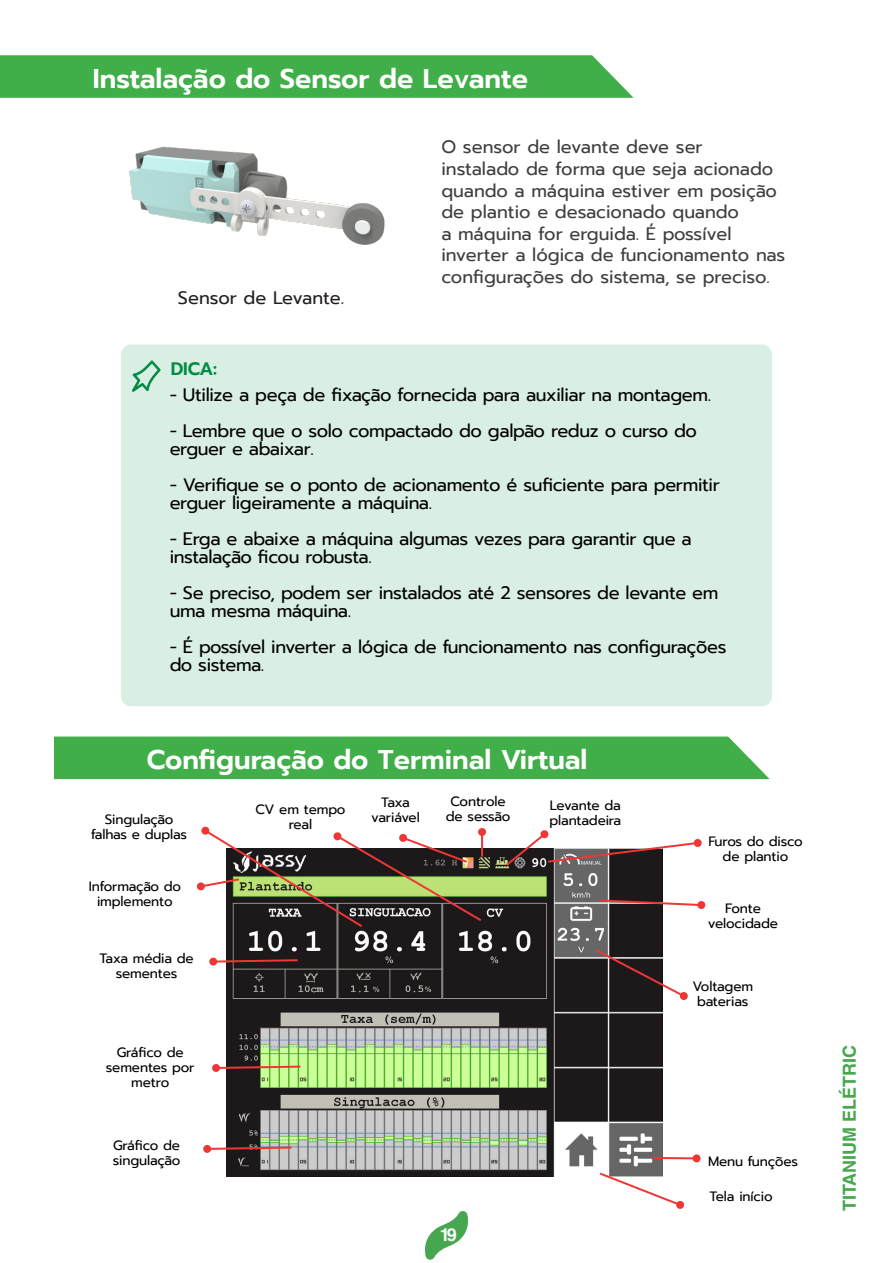
<style>
.page{position:relative;width:893px;height:1263px;background:#fff}
.page>*{position:absolute;margin:0;border:0;box-sizing:border-box;transform-origin:0 0}
.Capitulos{font:600 27px "Prompt";color:#fff}
.t1{font:18px/18px "Prompt";letter-spacing:-.02em;color:#000001}
.t2{font:18px/21.6px "Prompt";color:#3e3e3f}
.t3{font:18px "Prompt";color:#231f20}
.t4{font:700 18px "Helvetica LT Std";color:#47a74f}
.t5{font:600 18px "Prompt";color:#008b43}
.t6{font:700 18px "Helvetica LT Std";color:#fff}
.t7{font:13.5px/15px "Prompt";letter-spacing:-.01em;color:#000001;text-align:center}
.t8{font:13.5px/15px "Prompt";letter-spacing:-.045em;color:#000001;text-align:center}
</style>
<div class="page">
<svg style="left:425px;top:1211px;width:43px;height:49px"></svg>
<img style="left:226px;top:849px;width:437px;height:327px">
<div style="left:121px;top:344px;width:651px;height:362px;background:#d9efe4;border-radius:11px"></div>
<svg style="left:132px;top:360px;width:29px;height:32px"></svg>
<img style="left:129px;top:146px;width:256px;height:99px">
<svg style="left:0;top:55px;width:634px;height:43px;background:#48b150"></svg>
<div style="left:54px;top:736px;width:716px;height:43px;background:#40ae49"></div>
<svg style="left:598px;top:1171px;width:85px;height:34px"></svg>
<div style="left:676px;top:1201px;width:8px;height:8px;background:#ee3635;border-radius:50%"></div>
<svg style="left:651px;top:1156px;width:41px;height:4px"></svg>
<div style="left:692px;top:1154px;width:9px;height:8px;background:#ee3635;border-radius:50%"></div>
<svg style="left:209px;top:1145px;width:85px;height:6px"></svg>
<div style="left:203px;top:1145px;width:8px;height:8px;background:#ee3635;border-radius:50%"></div>
<svg style="left:218px;top:1064px;width:84px;height:6px"></svg>
<div style="left:212px;top:1064px;width:8px;height:8px;background:#ee3635;border-radius:50%"></div>
<svg style="left:217px;top:958px;width:83px;height:5px"></svg>
<div style="left:209px;top:957px;width:8px;height:9px;background:#ee3635;border-radius:50%"></div>
<svg style="left:594px;top:948px;width:88px;height:51px"></svg>
<div style="left:680px;top:992px;width:8px;height:8px;background:#ee3635;border-radius:50%"></div>
<svg style="left:598px;top:898px;width:108px;height:11px"></svg>
<svg style="left:504px;top:836px;width:198px;height:32px"></svg>
<div style="left:540px;top:830px;width:9px;height:8px;background:#ee3635;border-radius:50%"></div>
<div style="left:478px;top:828px;width:8px;height:8px;background:#ee3635;border-radius:50%"></div>
<svg style="left:196px;top:828px;width:287px;height:101px"></svg>
<div style="left:201px;top:827px;width:8px;height:8px;background:#ee3635;border-radius:50%"></div>
<p class="Capitulos" style="left:93px;top:58px;width:436px">Instalação do Sensor de Levante</p>
<p class="t3" style="left:178px;top:285px;width:168px">Sensor de Levante.</p>
<p class="t5" style="left:171px;top:356px;width:48px">DICA:</p>
<p class="t2" style="left:441px;top:136px;width:345px">O sensor de levante deve ser<br>instalado de forma que seja acionado quando a máquina estiver em posição de plantio e desacionado quando<br>a máquina for erguida. É possível inverter a lógica de funcionamento nas configurações do sistema, se preciso.</p>
<p class="t1" style="left:170px;top:386px;width:543px">- Utilize a peça de fixação fornecida para auxiliar na montagem.</p>
<p class="t1" style="left:170px;top:422px;width:529px">- Lembre que o solo compactado do galpão reduz o curso do erguer e abaixar.</p>
<p class="t1" style="left:170px;top:476px;width:552px">- Verifique se o ponto de acionamento é suficiente para permitir erguer ligeiramente a máquina.</p>
<p class="t1" style="left:170px;top:530px;width:524px">- Erga e abaixe a máquina algumas vezes para garantir que a instalação ficou robusta.</p>
<p class="t1" style="left:170px;top:584px;width:550px">- Se preciso, podem ser instalados até 2 sensores de levante em uma mesma máquina.</p>
<p class="t1" style="left:170px;top:638px;width:558px">- É possível inverter a lógica de funcionamento nas configurações do sistema.</p>
<p class="Capitulos" style="left:147px;top:739px;width:442px">Configuração do Terminal Virtual</p>
<p class="t7" style="left:91px;top:812px;width:98px">Singulação falhas e duplas</p>
<p class="t7" style="left:89px;top:879px;width:94px">Informação do implemento</p>
<p class="t7" style="left:99px;top:951px;width:96px">Taxa média de sementes</p>
<p class="t7" style="left:106px;top:1044px;width:90px">Gráfico de sementes por metro</p>
<p class="t7" style="left:113px;top:1138px;width:69px;text-align:left">Gráfico de singulação</p>
<p class="t7" style="left:256px;top:802px;width:91px">CV em tempo real</p>
<p class="t8" style="left:371px;top:794px;width:50px">Taxa variável</p>
<p class="t7" style="left:446px;top:794px;width:66px">Controle de sessão</p>
<p class="t7" style="left:549px;top:798px;width:73px;text-align:left">Levante da plantadeira</p>
<p class="t6" style="left:440px;top:1224px;width:19px">19</p>
<p class="t7" style="left:708px;top:833px;width:96px">Furos do disco de plantio</p>
<p class="t7" style="left:708px;top:901px;width:72px">Fonte velocidade</p>
<p class="t7" style="left:692px;top:979px;width:62px">Voltagem baterias</p>
<p class="t7" style="left:708px;top:1153px;width:92px">Menu funções</p>
<p class="t7" style="left:710px;top:1189px;width:64px">Tela início</p>
<p class="t4" style="left:839px;top:1211px;width:168px;rotate:-90deg">TITANIUM ELÉTRIC</p>
</div>
